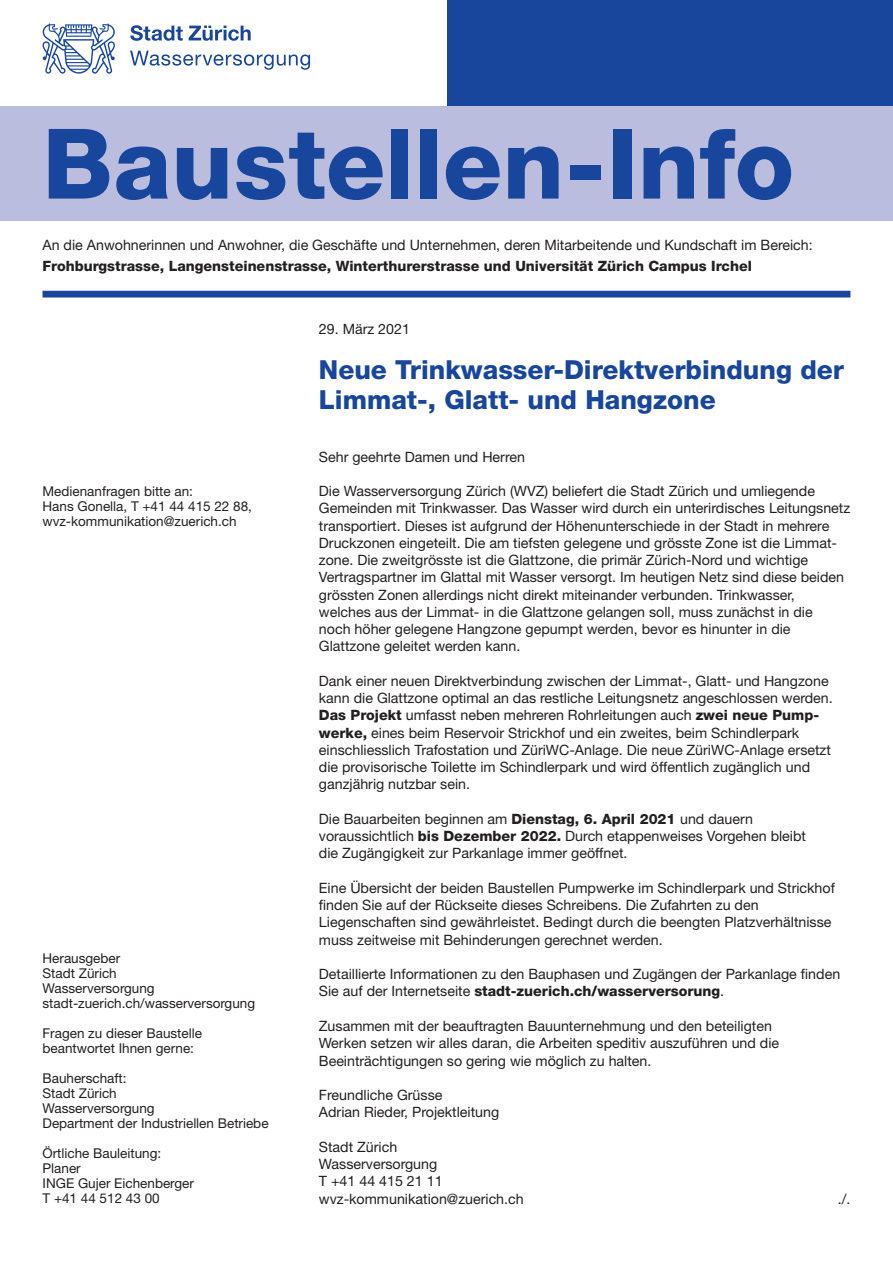
<style>
.page{position:relative;width:893px;height:1263px;background:#fff}
.page>*{position:absolute;margin:0;border:0;box-sizing:border-box;transform-origin:0 0}
.t1{font:800 97.5px "Helvetica Neue";color:#18469d}
.t2{font:800 26.25px/30px "Helvetica Neue";color:#18469d}
.t3{font:14.25px/17.2px "Helvetica Neue";color:#231f20}
.t4{font:14.25px "Helvetica Neue";color:#231f20}
.t5{font:800 14.25px "Helvetica Neue";color:#231f20}
.t6{font:13.5px/15px "Helvetica Neue";color:#231f20}
.s1{font-weight:800}
</style>
<div class="page">
<div style="left:43px;top:291px;width:807px;height:6px;background:#18469d"></div>
<div style="left:446px;top:0;width:447px;height:106px;background:#18469d"></div>
<div style="left:0;top:106px;width:893px;height:115px;background:#babdde"></div>
<svg style="left:130px;top:51px;width:180px;height:19px"></svg>
<svg style="left:130px;top:25px;width:53px;height:16px"></svg>
<svg style="left:189px;top:26px;width:62px;height:15px"></svg>
<svg style="left:43px;top:23px;width:72px;height:51px"></svg>
<h1 class="t1" style="left:43px;top:106px;width:753px">Baustellen-Info</h1>
<p class="t4" style="left:43px;top:235px;width:772px">An die Anwohnerinnen und Anwohner, die Geschäfte und Unternehmen, deren Mitarbeitende und Kundschaft im Bereich:</p>
<p class="t5" style="left:43px;top:258px;width:711px">Frohburgstrasse, Langensteinenstrasse, Winterthurerstrasse und Universität Zürich Campus Irchel</p>
<p class="t6" style="left:43px;top:483px;width:211px">Medienanfragen bitte an:<br>Hans Gonella, T +41 44 415 22 88, wvz-kommunikation@zuerich.ch</p>
<p class="t6" style="left:43px;top:951px;width:214px">Herausgeber<br>Stadt Zürich<br>Wasserversorgung stadt-zuerich.ch/wasserversorgung</p>
<p class="t6" style="left:43px;top:1026px;width:161px">Fragen zu dieser Baustelle beantwortet Ihnen gerne:</p>
<p class="t6" style="left:43px;top:1071px;width:228px">Bauherschaft:<br>Stadt Zürich<br>Wasserversorgung<br>Department der Industriellen Betriebe</p>
<p class="t6" style="left:43px;top:1146px;width:153px">Örtliche Bauleitung:<br>Planer<br>INGE Gujer Eichenberger<br>T +41 44 512 43 00</p>
<p class="t3" style="left:319px;top:320px;width:93px">29. März 2021</p>
<h2 class="t2" style="left:319px;top:355px;width:527px">Neue Trinkwasser-Direktverbindung der<br>Limmat-, Glatt- und Hangzone</h2>
<p class="t3" style="left:319px;top:448px;width:208px">Sehr geehrte Damen und Herren</p>
<p class="t3" style="left:319px;top:482px;width:533px">Die Wasserversorgung Zürich (WVZ) beliefert die Stadt Zürich und umliegende Gemeinden mit Trinkwasser. Das Wasser wird durch ein unterirdisches Leitungsnetz transportiert. Dieses ist aufgrund der Höhenunterschiede in der Stadt in mehrere Druckzonen eingeteilt. Die am tiefsten gelegene und grösste Zone ist die Limmat&shy;zone. Die zweitgrösste ist die Glattzone, die primär Zürich-Nord und wichtige Vertragspartner im Glattal mit Wasser versorgt. Im heutigen Netz sind diese beiden grössten Zonen allerdings nicht direkt miteinander verbunden. Trinkwasser, welches aus der Limmat- in die Glattzone gelangen soll, muss zunächst in die<br>noch höher gelegene Hangzone gepumpt werden, bevor es hinunter in die Glattzone geleitet werden kann.</p>
<p class="t3" style="left:319px;top:672px;width:515px">Dank einer neuen Direktverbindung zwischen der Limmat-, Glatt- und Hangzone kann die Glattzone optimal an das restliche Leitungsnetz angeschlossen werden.<br><span class="s1">Das Projekt</span> umfasst neben mehreren Rohrleitungen auch <span class="s1">zwei neue Pump&shy;werke,</span> eines beim Reservoir Strickhof und ein zweites, beim Schindlerpark einschliesslich Trafostation und ZüriWC-Anlage. Die neue ZüriWC-Anlage ersetzt die provisorische Toilette im Schindlerpark und wird öffentlich zugänglich und ganzjährig nutzbar sein.</p>
<p class="t3" style="left:319px;top:810px;width:489px">Die Bauarbeiten beginnen am <span class="s1">Dienstag, 6. April 2021</span> und dauern voraussichtlich <span class="s1">bis Dezember 2022.</span> Durch etappenweises Vorgehen bleibt die Zugängigkeit zur Parkanlage immer geöffnet.</p>
<p class="t3" style="left:319px;top:879px;width:518px">Eine Übersicht der beiden Baustellen Pumpwerke im Schindlerpark und Strickhof finden Sie auf der Rückseite dieses Schreibens. Die Zufahrten zu den Liegenschaften sind gewährleistet. Bedingt durch die beengten Platzverhältnisse muss zeitweise mit Behinderungen gerechnet werden.</p>
<p class="t3" style="left:319px;top:965px;width:523px">Detaillierte Informationen zu den Bauphasen und Zugängen der Parkanlage finden<br>Sie auf der Internetseite <span class="s1">stadt-zuerich.ch/wasserversorung</span>.</p>
<p class="t3" style="left:319px;top:1017px;width:462px">Zusammen mit der beauftragten Bauunternehmung und den beteiligten<br>Werken setzen wir alles daran, die Arbeiten speditiv auszuführen und die<br>Beeinträchtigungen so gering wie möglich zu halten.</p>
<p class="t3" style="left:319px;top:1086px;width:182px">Freundliche Grüsse<br>Adrian Rieder, Projektleitung</p>
<p class="t3" style="left:319px;top:1138px;width:206px">Stadt Zürich<br>Wasserversorgung<br>T +41 44 415 21 11 wvz-kommunikation@zuerich.ch</p>
<p class="t3" style="left:838px;top:1190px;width:14px">./.</p>
</div>
